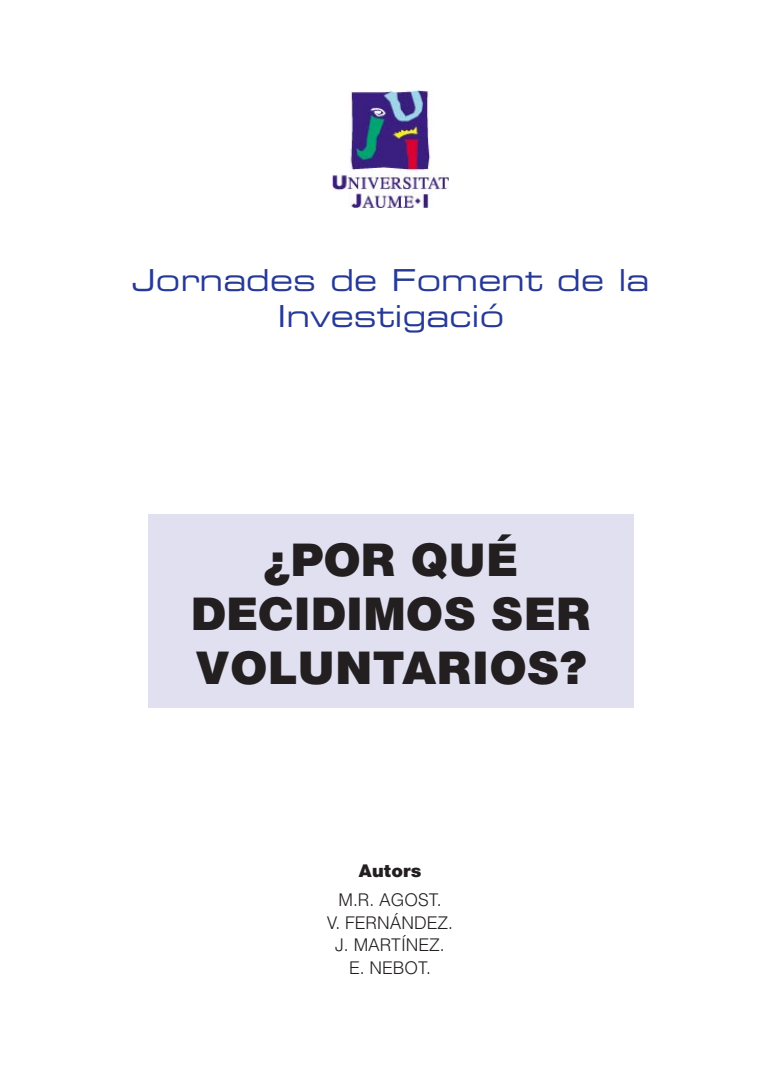
<style>
.page{position:relative;width:780px;height:1088px;background:#fff}
.page>*{position:absolute;margin:0;border:0;box-sizing:border-box;transform-origin:0 0}
.t1{font:900 45px/54px "Helvetica";color:#231f20;text-align:center}
.t2{font:expanded 30px/36px "Palindrome S Si";color:#263996;text-align:center}
.t3{font:300 17.5px/22.5px "Helvetica";color:#231f20;text-align:center}
.t4{font:900 17.5px "Helvetica";color:#231f20}
</style>
<div class="page">
<img style="left:332px;top:90px;width:117px;height:117px">
<div style="left:148px;top:514px;width:485px;height:194px;background:#e0e0f0"></div>
<h2 class="t2" style="left:132px;top:261px;width:519px">Jornades de Foment de la<br>Investigació</h2>
<h1 class="t1" style="left:191px;top:531px;width:401px">¿POR QUÉ<br>DECIDIMOS SER<br>VOLUNTARIOS?</h1>
<p class="t4" style="left:358px;top:859px;width:65px">Autors</p>
<p class="t3" style="left:327px;top:888px;width:128px">M.R. AGOST.<br>V. FERNÁNDEZ.<br>J. MARTÍNEZ.<br>E. NEBOT.</p>
</div>
